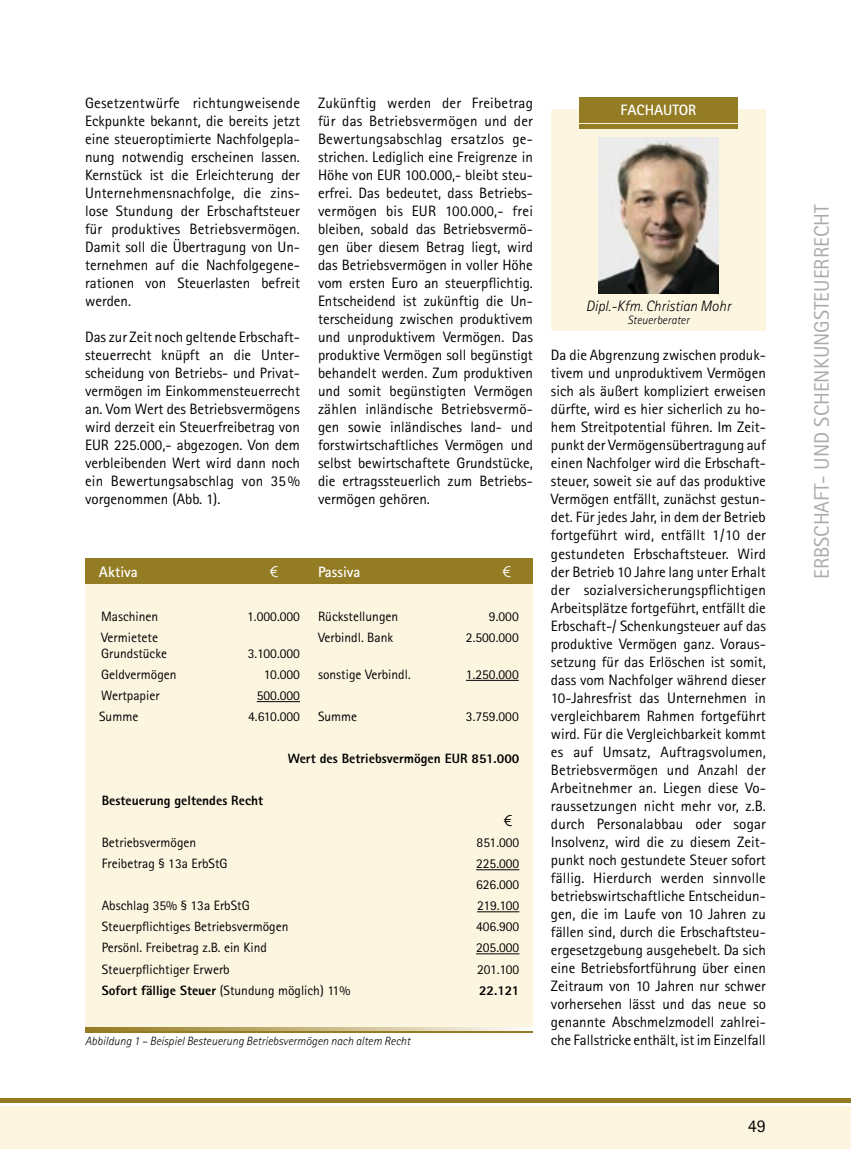
<style>
.page{position:relative;width:851px;height:1149px;background:#fff}
.page>*{position:absolute;margin:0;border:0;box-sizing:border-box;transform-origin:0 0}
.t1{font:21px "Rotis Sans Serif";color:#aaa}
.t2{font:18px "Rotis Sans Serif";color:#000}
.t3{font:15px/18px "Rotis Sans Serif";color:#000;text-align:justify}
.t4{font:italic 300 15px "Rotis Sans Serif";color:#000}
.t5{font:700 15px "Rotis Sans Serif";color:#fff}
.t6{font:15px "Century Gothic";color:#fff}
.t7{font:15px "Century Gothic";color:#000}
.t8{font:13.5px "Rotis Sans Serif";color:#000}
.t9{font:800 13.5px "Rotis Sans Serif";color:#000}
.t10{font:italic 300 12px "Rotis Sans Serif";color:#000}
.s1{font-weight:800}
</style>
<div class="page">
<hr style="left:0;top:1098px;width:850px;height:3px;background:#937c24">
<div style="left:0;top:1106px;width:850px;height:42px;background:#fcf6e1"></div>
<hr style="left:85px;top:1030px;width:448px;height:2px;background:#937c24">
<svg style="left:85px;top:1026px;width:448px;height:4px;background:#d4c79c"></svg>
<div style="left:85px;top:558px;width:448px;height:26px;background:#937c24"></div>
<div style="left:85px;top:584px;width:448px;height:442px;background:#fcf6e1"></div>
<hr style="left:466px;top:679px;width:52px;height:1px;background:#000">
<hr style="left:257px;top:701px;width:43px;height:1px;background:#000">
<hr style="left:476px;top:869px;width:43px;height:1px;background:#000">
<hr style="left:477px;top:911px;width:42px;height:1px;background:#000">
<hr style="left:476px;top:953px;width:43px;height:1px;background:#000">
<div style="left:551px;top:109px;width:214px;height:222px;background:#fcf6e1"></div>
<div style="left:579px;top:97px;width:158px;height:25px;background:#937c24"></div>
<hr style="left:579px;top:125px;width:158px;height:4px;background:#937c24">
<img style="left:598px;top:138px;width:119px;height:156px">
<p class="t3" style="left:85px;top:94px;width:216px">Gesetzentwürfe richtungweisende Eckpunkte bekannt, die bereits jetzt eine steueroptimierte Nachfolgepla&shy;nung notwendig erscheinen lassen.<br>Kernstück ist die Erleichterung der Unternehmensnachfolge, die zins&shy;lose Stundung der Erbschaftsteuer für produktives Betriebsvermögen.<br>Damit soll die Übertragung von Un&shy;ternehmen auf die Nachfolgegene&shy;rationen von Steuerlasten befreit werden.</p>
<p class="t3" style="left:85px;top:328px;width:216px">Das zur Zeit noch geltende Erbschaft&shy;steuerrecht knüpft an die Unter&shy;scheidung von Betriebs- und Privat&shy;vermögen im Einkommensteuerrecht an. Vom Wert des Betriebsvermögens wird derzeit ein Steuerfreibetrag von EUR 225.000,- abgezogen. Von dem verbleibenden Wert wird dann noch ein Bewertungsabschlag von 35% vorgenommen (Abb. 1).</p>
<p class="t3" style="left:318px;top:94px;width:216px">Zukünftig werden der Freibetrag für das Betriebsvermögen und der Bewertungsabschlag ersatzlos ge&shy;strichen. Lediglich eine Freigrenze in Höhe von EUR 100.000,- bleibt steu&shy;erfrei. Das bedeutet, dass Betriebs&shy;vermögen bis EUR 100.000,- frei bleiben, sobald das Betriebsvermö&shy;gen über diesem Betrag liegt, wird das Betriebsvermögen in voller Höhe vom ersten Euro an steuerpflichtig.<br>Entscheidend ist zukünftig die Un&shy;terscheidung zwischen produktivem und unproduktivem Vermögen. Das produktive Vermögen soll begünstigt behandelt werden. Zum produktiven und somit begünstigten Vermögen zählen inländische Betriebsvermö&shy;gen sowie inländisches land- und forstwirtschaftliches Vermögen und selbst bewirtschaftete Grundstücke, die ertragssteuerlich zum Betriebs&shy;vermögen gehören.</p>
<p class="t5" style="left:99px;top:562px;width:40px">Aktiva</p>
<p class="t6" style="left:270px;top:561px;width:10px">€</p>
<p class="t8" style="left:101px;top:608px;width:59px">Maschinen</p>
<p class="t8" style="left:247px;top:608px;width:54px">1.000.000</p>
<p class="t8" style="left:101px;top:629px;width:58px">Vermietete</p>
<p class="t8" style="left:101px;top:645px;width:67px">Grundstücke</p>
<p class="t8" style="left:248px;top:645px;width:54px">3.100.000</p>
<p class="t8" style="left:101px;top:666px;width:77px">Geldvermögen</p>
<p class="t8" style="left:264px;top:666px;width:38px">10.000</p>
<p class="t8" style="left:101px;top:687px;width:60px">Wertpapier</p>
<p class="t8" style="left:257px;top:687px;width:45px">500.000</p>
<p class="t8" style="left:99px;top:708px;width:41px">Summe</p>
<p class="t8" style="left:248px;top:708px;width:53px">4.610.000</p>
<p class="t5" style="left:318px;top:562px;width:44px">Passiva</p>
<p class="t6" style="left:502px;top:561px;width:10px">€</p>
<p class="t8" style="left:318px;top:608px;width:82px">Rückstellungen</p>
<p class="t8" style="left:489px;top:608px;width:31px">9.000</p>
<p class="t8" style="left:318px;top:629px;width:77px">Verbindl. Bank</p>
<p class="t8" style="left:466px;top:629px;width:54px">2.500.000</p>
<p class="t8" style="left:318px;top:666px;width:94px">sonstige Verbindl.</p>
<p class="t8" style="left:466px;top:666px;width:54px">1.250.000</p>
<p class="t8" style="left:318px;top:708px;width:41px">Summe</p>
<p class="t8" style="left:466px;top:708px;width:54px">3.759.000</p>
<p class="t9" style="left:102px;top:792px;width:163px">Besteuerung geltendes Recht</p>
<p class="t9" style="left:288px;top:750px;width:233px">Wert des Betriebsvermögen EUR 851.000</p>
<p class="t7" style="left:504px;top:810px;width:10px">€</p>
<p class="t8" style="left:102px;top:834px;width:96px">Betriebsvermögen</p>
<p class="t8" style="left:476px;top:834px;width:44px">851.000</p>
<p class="t8" style="left:102px;top:855px;width:127px">Freibetrag § 13a ErbStG</p>
<p class="t8" style="left:476px;top:855px;width:45px">225.000</p>
<p class="t8" style="left:476px;top:876px;width:45px">626.000</p>
<p class="t8" style="left:102px;top:897px;width:149px">Abschlag 35% § 13a ErbStG</p>
<p class="t8" style="left:477px;top:897px;width:44px">219.100</p>
<p class="t8" style="left:102px;top:918px;width:188px">Steuerpflichtiges Betriebsvermögen</p>
<p class="t8" style="left:476px;top:918px;width:45px">406.900</p>
<p class="t8" style="left:102px;top:939px;width:167px">Persönl. Freibetrag z.B. ein Kind</p>
<p class="t8" style="left:476px;top:939px;width:45px">205.000</p>
<p class="t8" style="left:102px;top:960px;width:129px">Steuerpflichtiger Erwerb</p>
<p class="t8" style="left:477px;top:960px;width:44px">201.100</p>
<p class="t8" style="left:102px;top:981px;width:250px"><span class="s1">Sofort fällige Steuer</span> (Stundung möglich) 11%</p>
<p class="t9" style="left:479px;top:981px;width:42px">22.121</p>
<p class="t10" style="left:85px;top:1033px;width:327px">Abbildung 1 – Beispiel Besteuerung Betriebsvermögen nach altem Recht</p>
<p class="t5" style="left:620px;top:100px;width:77px">FACHAUTOR</p>
<p class="t4" style="left:585px;top:297px;width:147px">Dipl.-Kfm. Christian Mohr</p>
<p class="t10" style="left:627px;top:313px;width:64px">Steuerberater</p>
<p class="t3" style="left:551px;top:346px;width:216px">Da die Abgrenzung zwischen produk&shy;tivem und unproduktivem Vermögen sich als äußert kompliziert erweisen dürfte, wird es hier sicherlich zu ho&shy;hem Streitpotential führen. Im Zeit&shy;punkt der Vermögensübertragung auf einen Nachfolger wird die Erbschaft&shy;steuer, soweit sie auf das produktive Vermögen entfällt, zunächst gestun&shy;det. Für jedes Jahr, in dem der Betrieb fortgeführt wird, entfällt 1/10 der gestundeten Erbschaftsteuer. Wird der Betrieb 10 Jahre lang unter Erhalt der sozialversicherungspflichtigen Arbeitsplätze fortgeführt, entfällt die Erbschaft-/ Schenkungsteuer auf das produktive Vermögen ganz. Voraus&shy;setzung für das Erlöschen ist somit, dass vom Nachfolger während dieser 10-Jahresfrist das Unternehmen in vergleichbarem Rahmen fortgeführt wird. Für die Vergleichbarkeit kommt es auf Umsatz, Auftragsvolumen, Betriebsvermögen und Anzahl der Arbeitnehmer an. Liegen diese Vo&shy;raussetzungen nicht mehr vor, z.B. durch Personalabbau oder sogar Insolvenz, wird die zu diesem Zeit&shy;punkt noch gestundete Steuer sofort fällig. Hierdurch werden sinnvolle betriebswirtschaftliche Entscheidun&shy;gen, die im Laufe von 10 Jahren zu fällen sind, durch die Erbschaftsteu&shy;ergesetzgebung ausgehebelt. Da sich eine Betriebsfortführung über einen Zeitraum von 10 Jahren nur schwer vorhersehen lässt und das neue so genannte Abschmelzmodell zahlrei&shy;che Fallstricke enthält, ist im Einzelfall</p>
<p class="t2" style="left:747px;top:1114px;width:19px">49</p>
<p class="t1" style="left:809px;top:579px;width:376px;rotate:-90deg">ERBSCHAFT- UND SCHENKUNGSTEUERRECHT</p>
</div>
